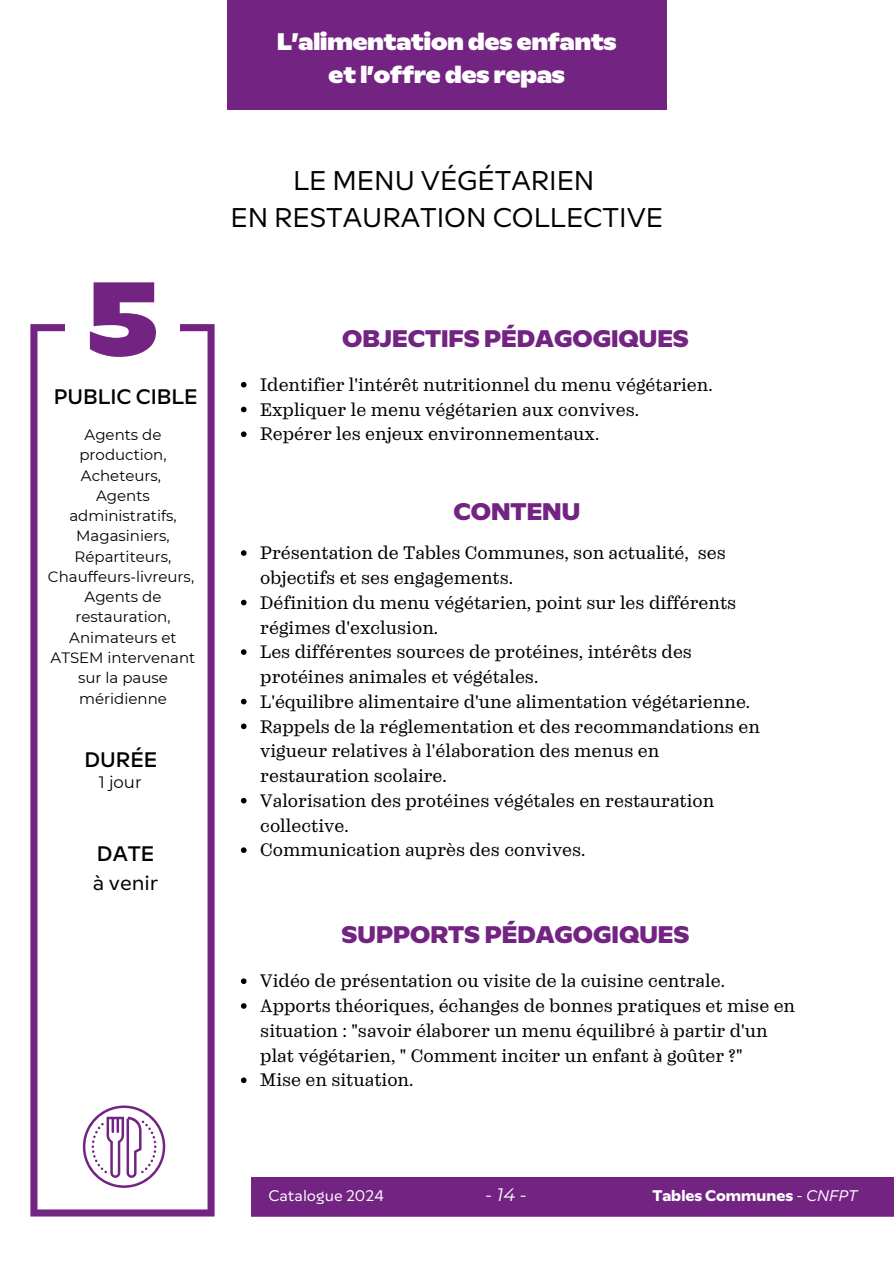
<style>
.page{position:relative;width:894px;height:1264px;background:#fff}
.page>*{position:absolute;margin:0;border:0;box-sizing:border-box;transform-origin:0 0}
.t1{font:900 105px "RB Multima";color:#732382}
.t2{font:27px/37.2px "RB Multima";color:#000;text-align:center}
.t3{font:800 24px "RB Multima";color:#732382}
.t4{font:900 24px/32.7px "RB Multima";color:#fefffe;text-align:center}
.t5{font:500 21px "RB Multima";color:#000}
.t6{font:21px/29.2px "RB Multima";color:#000}
.t7{font:18px/24.8px "RB Kreol Text";color:#000}
.t8{font:italic 18px "Montserrat";color:#fefffe}
.t9{font:16.5px "Montserrat";color:#000}
.t10{font:700 15.3px "RB Multima";color:#fefffe}
.t11{font:15.3px "RB Multima";color:#fefffe}
.t12{font:15px/20.2px "Montserrat";color:#000;text-align:center}
.s1{font-weight:500}
.s2{font-weight:400;font-style:italic}
</style>
<div class="page">
<svg style="left:241px;top:550px;width:5px;height:6px"></svg>
<svg style="left:241px;top:599px;width:5px;height:6px"></svg>
<svg style="left:241px;top:649px;width:5px;height:6px"></svg>
<svg style="left:241px;top:698px;width:5px;height:6px"></svg>
<svg style="left:241px;top:723px;width:5px;height:6px"></svg>
<svg style="left:241px;top:797px;width:5px;height:6px"></svg>
<svg style="left:241px;top:847px;width:5px;height:6px"></svg>
<svg style="left:241px;top:382px;width:5px;height:5px"></svg>
<svg style="left:241px;top:406px;width:5px;height:6px"></svg>
<svg style="left:241px;top:431px;width:5px;height:6px"></svg>
<svg style="left:241px;top:978px;width:5px;height:6px"></svg>
<svg style="left:241px;top:1003px;width:5px;height:5px"></svg>
<svg style="left:241px;top:1077px;width:5px;height:6px"></svg>
<svg style="left:30px;top:324px;width:184px;height:892px"></svg>
<div style="left:65px;top:235px;width:115px;height:169px;background:#fff"></div>
<div style="left:251px;top:1177px;width:642px;height:39px;background:#732382"></div>
<svg style="left:83px;top:1105px;width:82px;height:82px"></svg>
<div style="left:227px;top:0;width:439px;height:110px;background:#732382"></div>
<p class="t1" style="left:87px;top:256px;width:73px">5</p>
<p class="t5" style="left:54px;top:384px;width:145px">PUBLIC CIBLE</p>
<p class="t12" style="left:79px;top:424px;width:89px">Agents de production,<br>Acheteurs,</p>
<p class="t12" style="left:48px;top:485px;width:148px">Agents administratifs,<br>Magasiniers,<br>Répartiteurs,<br>Chauffeurs-livreurs,</p>
<p class="t12" style="left:75px;top:586px;width:97px">Agents de restauration,</p>
<p class="t12" style="left:51px;top:627px;width:146px">Animateurs et<br>ATSEM intervenant sur la pause méridienne</p>
<p class="t5" style="left:84px;top:747px;width:74px">DURÉE</p>
<p class="t9" style="left:99px;top:772px;width:44px">1 jour</p>
<h6 class="t6" style="left:93px;top:838px;width:67px"><span class="s1">DATE </span>à venir</h6>
<p class="t4" style="left:277px;top:25px;width:341px">L’alimentation des enfants et l’offre des repas</p>
<h3 class="t2" style="left:230px;top:161px;width:434px">LE MENU VÉGÉTARIEN<br>EN RESTAURATION COLLECTIVE</h3>
<h2 class="t3" style="left:342px;top:324px;width:348px">OBJECTIFS PÉDAGOGIQUES</h2>
<h2 class="t7" style="left:260px;top:372px;width:454px">Identifier l'intérêt nutritionnel du menu végétarien.</h2>
<p class="t7" style="left:260px;top:397px;width:380px">Expliquer le menu végétarien aux convives.</p>
<p class="t7" style="left:260px;top:422px;width:340px">Repérer les enjeux environnementaux.</p>
<h1 class="t3" style="left:453px;top:497px;width:128px">CONTENU</h1>
<p class="t7" style="left:260px;top:540px;width:467px">Présentation de Tables Communes, son actualité, ses objectifs et ses engagements.</p>
<p class="t7" style="left:260px;top:590px;width:477px">Définition du menu végétarien, point sur les différents régimes d'exclusion.</p>
<p class="t7" style="left:260px;top:639px;width:433px">Les différentes sources de protéines, intérêts des protéines animales et végétales.</p>
<p class="t7" style="left:260px;top:689px;width:491px">L'équilibre alimentaire d'une alimentation végétarienne.</p>
<p class="t7" style="left:260px;top:714px;width:501px">Rappels de la réglementation et des recommandations en vigueur relatives à l'élaboration des menus en restauration scolaire.</p>
<p class="t7" style="left:260px;top:788px;width:455px">Valorisation des protéines végétales en restauration collective.</p>
<p class="t7" style="left:260px;top:837px;width:327px">Communication auprès des convives.</p>
<p class="t3" style="left:341px;top:920px;width:349px">SUPPORTS PÉDAGOGIQUES</p>
<p class="t7" style="left:260px;top:968px;width:466px">Vidéo de présentation ou visite de la cuisine centrale.</p>
<h4 class="t7" style="left:260px;top:993px;width:536px">Apports théoriques, échanges de bonnes pratiques et mise en situation : "savoir élaborer un menu équilibré à partir d'un plat végétarien, " Comment inciter un enfant à goûter ?"</h4>
<h2 class="t7" style="left:260px;top:1067px;width:155px">Mise en situation.</h2>
<h4 class="t11" style="left:268px;top:1186px;width:117px">Catalogue 2024</h4>
<h5 class="t8" style="left:485px;top:1183px;width:43px">-14-</h5>
<h6 class="t10" style="left:652px;top:1186px;width:207px">Tables Communes <span class="s2">- CNFPT</span></h6>
</div>
